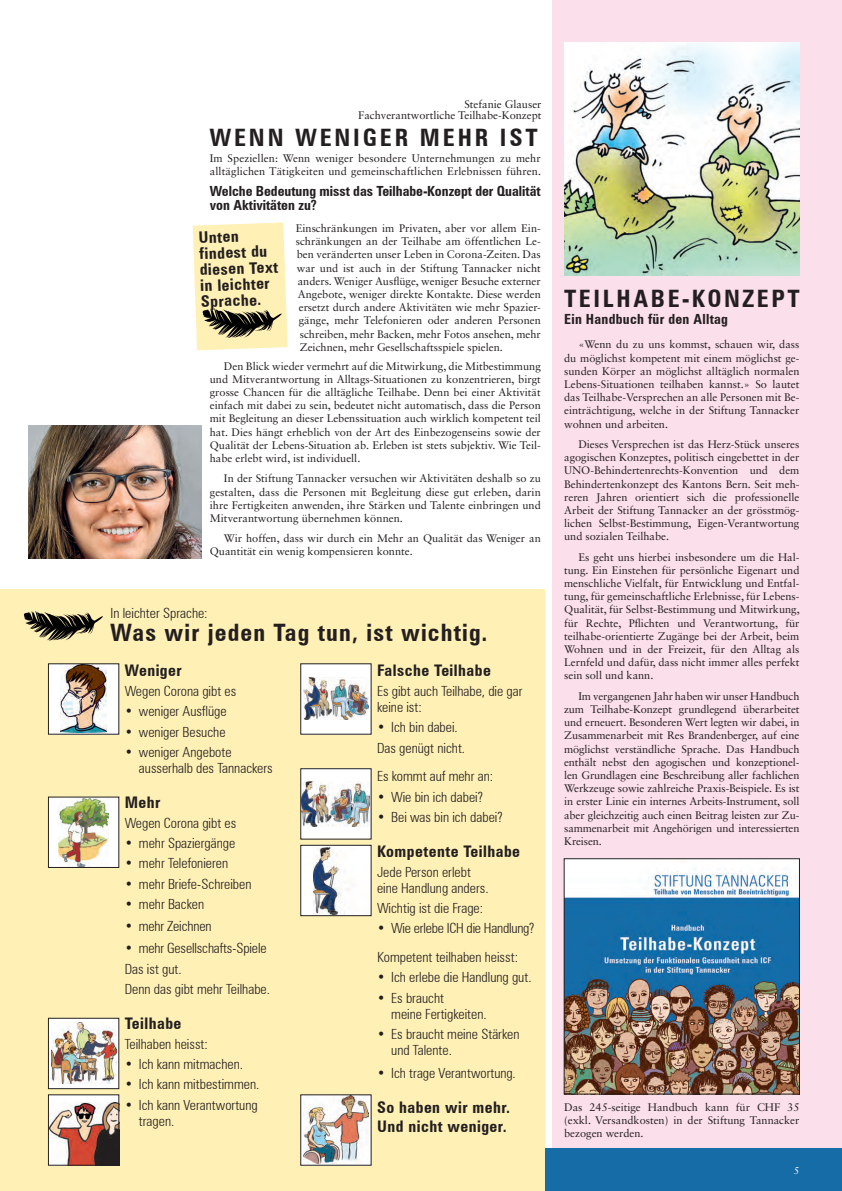
<style>
.page{position:relative;width:842px;height:1191px;background:#fff}
.page>*{position:absolute;margin:0;border:0;box-sizing:border-box;transform-origin:0 0}
.t1{font:700 condensed 24px "Zurich BT";letter-spacing:.12em;color:#231f20}
.t2{font:700 condensed 24px "Zurich BT";letter-spacing:.05em;color:#231f20}
.t3{font:700 condensed 16px/16px "Zurich BT";letter-spacing:.03em;color:#231f20}
.t4{font:300 condensed 14px/16px "Zurich BT";color:#231f20}
.t5{font:700 condensed 14px/14px "Zurich BT";color:#231f20}
.t6{font:700 condensed 14px "Zurich BT";letter-spacing:.02em;color:#231f20}
.t7{font:11px/13.2px "Sabon LT Std";color:#231f20;text-align:justify}
.t8{font:10px "Sabon LT Std";color:#fff}
</style>
<div class="page">
<div style="left:553px;top:0;width:289px;height:1148px;background:#fbdfeb"></div>
<div style="left:0;top:1148px;width:842px;height:43px;background:#166ca7"></div>
<div style="left:0;top:590px;width:544px;height:601px;background:#fff1b6"></div>
<img style="left:28px;top:425px;width:173px;height:133px">
<div style="left:48px;top:664px;width:71px;height:70px;background:#fff"></div>
<img style="left:61px;top:665px;width:45px;height:67px">
<div style="left:48px;top:1094px;width:71px;height:71px;background:#fff"></div>
<img style="left:50px;top:1102px;width:67px;height:61px">
<div style="left:48px;top:1094px;width:71px;height:71px;border:1px solid #231f20"></div>
<svg style="left:192px;top:222px;width:96px;height:129px;background:#e8dcac"></svg>
<svg style="left:24px;top:610px;width:79px;height:31px"></svg>
<div style="left:48px;top:797px;width:71px;height:70px;background:#fff"></div>
<img style="left:59px;top:799px;width:49px;height:66px">
<img style="left:566px;top:860px;width:232px;height:232px">
<div style="left:564px;top:858px;width:236px;height:236px;border:1px solid #231f20"></div>
<img style="left:564px;top:43px;width:235px;height:232px">
<div style="left:301px;top:664px;width:70px;height:70px;background:#fff"></div>
<img style="left:303px;top:677px;width:65px;height:42px">
<svg style="left:301px;top:1094px;width:70px;height:71px"></svg>
<img style="left:304px;top:1096px;width:64px;height:67px">
<div style="left:301px;top:845px;width:70px;height:70px;background:#fff"></div>
<img style="left:313px;top:847px;width:36px;height:67px">
<div style="left:300px;top:845px;width:71px;height:71px;border:1px solid #231f20"></div>
<div style="left:301px;top:768px;width:70px;height:71px;background:#fff"></div>
<img style="left:302px;top:782px;width:67px;height:44px">
<div style="left:300px;top:768px;width:71px;height:71px;border:1px solid #231f20"></div>
<div style="left:48px;top:1018px;width:71px;height:70px;background:#fff"></div>
<img style="left:51px;top:1023px;width:65px;height:60px">
<div style="left:48px;top:1018px;width:71px;height:71px;border:1px solid #231f20"></div>
<p class="t7" style="left:358px;top:98px;width:185px;line-height:11.4px;text-align:right">Stefanie Glauser<br>Fachverantwortliche Teilhabe-Konzept</p>
<h1 class="t1" style="left:210px;top:123px;width:329px">Wenn weniger mehr ist</h1>
<p class="t7" style="left:210px;top:151px;width:333px">Im Speziellen: Wenn weniger besondere Unternehmungen zu mehr alltäglichen Tätigkeiten und gemeinschaftlichen Erlebnissen führen.</p>
<p class="t5" style="left:210px;top:184px;width:333px">Welche Bedeutung misst das Teilhabe-Konzept der Qualität von Aktivitäten zu?</p>
<p class="t7" style="left:296px;top:221px;width:246px">Einschränkungen im Privaten, aber vor allem Ein-</p>
<p class="t7" style="left:296px;top:234px;width:246px">schränkungen an der Teilhabe am öffentlichen Le-</p>
<p class="t7" style="left:297px;top:248px;width:246px">ben veränderten unser Leben in Corona-Zeiten. Das</p>
<p class="t7" style="left:297px;top:261px;width:245px">war und ist auch in der Stiftung Tannacker nicht</p>
<p class="t7" style="left:298px;top:274px;width:244px">anders. Weniger Ausflüge, weniger Besuche externer</p>
<p class="t7" style="left:298px;top:287px;width:245px">Angebote, weniger direkte Kontakte. Diese werden</p>
<p class="t7" style="left:299px;top:300px;width:244px">ersetzt durch andere Aktivitäten wie mehr Spazier-</p>
<p class="t7" style="left:299px;top:314px;width:244px">gänge, mehr Telefonieren oder anderen Personen</p>
<p class="t7" style="left:300px;top:327px;width:242px">schreiben, mehr Backen, mehr Fotos ansehen, mehr</p>
<p class="t7" style="left:300px;top:340px;width:205px">Zeichnen, mehr Gesellschaftsspiele spielen.</p>
<p class="t7" style="left:210px;top:359px;width:333px;text-indent:14px">Den Blick wieder vermehrt auf die Mitwirkung, die Mitbestimmung und Mitverantwortung in Alltags-Situationen zu konzentrieren, birgt grosse Chancen für die alltägliche Teilhabe. Denn bei einer Aktivität einfach mit dabei zu sein, bedeutet nicht automatisch, dass die Person mit Begleitung an dieser Lebenssituation auch wirklich kompetent teil hat. Dies hängt erheblich von der Art des Einbezogenseins sowie der Qualität der Lebens-Situation ab. Erleben ist stets subjektiv. Wie Teil&shy;habe erlebt wird, ist individuell.</p>
<p class="t7" style="left:210px;top:472px;width:333px;text-indent:14px">In der Stiftung Tannacker versuchen wir Aktivitäten deshalb so zu gestalten, dass die Personen mit Begleitung diese gut erleben, darin ihre Fertigkeiten anwenden, ihre Stärken und Talente einbringen und Mitverantwortung übernehmen können.</p>
<p class="t7" style="left:210px;top:532px;width:332px;text-indent:14px">Wir hoffen, dass wir durch ein Mehr an Qualität das Weniger an<br>Quantität ein wenig kompensieren konnte.</p>
<h2 class="t3" style="left:198px;top:229px;width:83px;rotate:-2deg">Unten findest du diesen Text in leichter<br>Sprache.</h2>
<p class="t4" style="left:111px;top:604px;width:99px">In leichter Sprache:</p>
<h1 class="t2" style="left:111px;top:618px;width:378px">Was wir jeden Tag tun, ist wichtig.</h1>
<h2 class="t3" style="left:125px;top:662px;width:59px">Weniger</h2>
<p class="t4" style="left:125px;top:683px;width:113px">Wegen Corona gibt es</p>
<p class="t4" style="left:125px;top:703px;width:103px">• weniger Ausflüge</p>
<p class="t4" style="left:125px;top:723px;width:102px">• weniger Besuche</p>
<p class="t4" style="left:139px;top:743px;width:135px;text-indent:-14px">• weniger Angebote ausserhalb des Tannackers</p>
<h2 class="t3" style="left:125px;top:793px;width:37px">Mehr</h2>
<p class="t4" style="left:125px;top:814px;width:113px">Wegen Corona gibt es</p>
<p class="t4" style="left:125px;top:835px;width:112px">• mehr Spaziergänge</p>
<p class="t4" style="left:125px;top:855px;width:105px">• mehr Telefonieren</p>
<p class="t4" style="left:125px;top:875px;width:128px">• mehr Briefe-Schreiben</p>
<p class="t4" style="left:125px;top:895px;width:81px">• mehr Backen</p>
<p class="t4" style="left:125px;top:918px;width:88px">• mehr Zeichnen</p>
<p class="t4" style="left:125px;top:938px;width:147px;line-height:20.3px">• mehr Gesellschafts-Spiele<br>Das ist gut.<br>Denn das gibt mehr Teilhabe.</p>
<h2 class="t3" style="left:125px;top:1015px;width:58px">Teilhabe</h2>
<p class="t4" style="left:125px;top:1035px;width:85px">Teilhaben heisst:</p>
<p class="t4" style="left:125px;top:1056px;width:120px">• Ich kann mitmachen.</p>
<p class="t4" style="left:125px;top:1076px;width:136px">• Ich kann mitbestimmen.</p>
<p class="t4" style="left:139px;top:1096px;width:120px;text-indent:-14px">• Ich kann Verantwortung tragen.</p>
<h2 class="t3" style="left:377px;top:662px;width:115px">Falsche Teilhabe</h2>
<p class="t4" style="left:377px;top:683px;width:147px">Es gibt auch Teilhabe, die gar keine ist:</p>
<p class="t4" style="left:377px;top:717px;width:90px;line-height:20.3px">• Ich bin dabei.<br>Das genügt nicht.</p>
<p class="t4" style="left:377px;top:768px;width:118px">Es kommt auf mehr an:</p>
<p class="t4" style="left:377px;top:788px;width:107px">• Wie bin ich dabei?</p>
<p class="t4" style="left:377px;top:808px;width:127px">• Bei was bin ich dabei?</p>
<h2 class="t3" style="left:377px;top:842px;width:145px">Kompetente Teilhabe</h2>
<p class="t4" style="left:377px;top:863px;width:113px">Jede Person erlebt eine Handlung anders.</p>
<p class="t4" style="left:377px;top:900px;width:108px">Wichtig ist die Frage:</p>
<p class="t4" style="left:377px;top:914px;width:159px;line-height:28.8px">• Wie erlebe ICH die Handlung?<br>Kompetent teilhaben heisst:</p>
<p class="t4" style="left:377px;top:969px;width:156px">• Ich erlebe die Handlung gut.</p>
<p class="t4" style="left:391px;top:989px;width:97px;text-indent:-14px">• Es braucht<br>meine Fertigkeiten.</p>
<p class="t4" style="left:391px;top:1025px;width:130px;text-indent:-14px">• Es braucht meine Stärken und Talente.</p>
<p class="t4" style="left:377px;top:1065px;width:140px">• Ich trage Verantwortung.</p>
<h2 class="t3" style="left:377px;top:1097px;width:135px;line-height:19.2px">So haben wir mehr.<br>Und nicht weniger.</h2>
<h1 class="t1" style="left:564px;top:284px;width:237px">Teilhabe-Ko nzept</h1>
<p class="t6" style="left:564px;top:310px;width:165px">Ein Handbuch für den Alltag</p>
<p class="t7" style="left:564px;top:338px;width:237px;text-indent:14px">«Wenn du zu uns kommst, schauen wir, dass du möglichst kompetent mit einem möglichst ge&shy;sunden Körper an möglichst alltäglich normalen Lebens-Situationen teilhaben kannst.» So lautet das Teilhabe-Versprechen an alle Personen mit Be&shy;einträchtigung, welche in der Stiftung Tannacker wohnen und arbeiten.</p>
<p class="t7" style="left:564px;top:437px;width:237px;text-indent:14px">Dieses Versprechen ist das Herz-Stück unseres agogischen Konzeptes, politisch eingebettet in der UNO-Behindertenrechts-Konvention und dem Behindertenkonzept des Kantons Bern. Seit meh&shy;reren Jahren orientiert sich die professionelle Arbeit der Stiftung Tannacker an der grösstmög&shy;lichen Selbst-Bestimmung, Eigen-Verantwortung und sozialen Teilhabe.</p>
<p class="t7" style="left:564px;top:550px;width:237px;text-indent:14px">Es geht uns hierbei insbesondere um die Hal&shy;tung. Ein Einstehen für persönliche Eigenart und menschliche Vielfalt, für Entwicklung und Entfal&shy;tung, für gemeinschaftliche Erlebnisse, für Lebens-Qualität, für Selbst-Bestimmung und Mitwirkung, für Rechte, Pflichten und Verantwortung, für teilhabe-orientierte Zugänge bei der Arbeit, beim Wohnen und in der Freizeit, für den Alltag als Lernfeld und dafür, dass nicht immer alles perfekt sein soll und kann.</p>
<p class="t7" style="left:564px;top:689px;width:237px;text-indent:14px">Im vergangenen Jahr haben wir unser Handbuch zum Teilhabe-Konzept grundlegend überarbeitet und erneuert. Besonderen Wert legten wir dabei, in Zusammenarbeit mit Res Brandenberger, auf eine möglichst verständliche Sprache. Das Handbuch enthält nebst den agogischen und konzeptionel&shy;len Grundlagen eine Beschreibung aller fachlichen Werkzeuge sowie zahlreiche Praxis-Beispiele. Es ist in erster Linie ein internes Arbeits-Instrument, soll aber gleichzeitig auch einen Beitrag leisten zur Zu&shy;sammenarbeit mit Angehörigen und interessierten Kreisen.</p>
<p class="t7" style="left:564px;top:1100px;width:237px">Das 245-seitige Handbuch kann für CHF 35 (exkl. Versandkosten) in der Stiftung Tannacker bezogen werden.</p>
<p class="t8" style="left:794px;top:1164px;width:7px">5</p>
</div>
